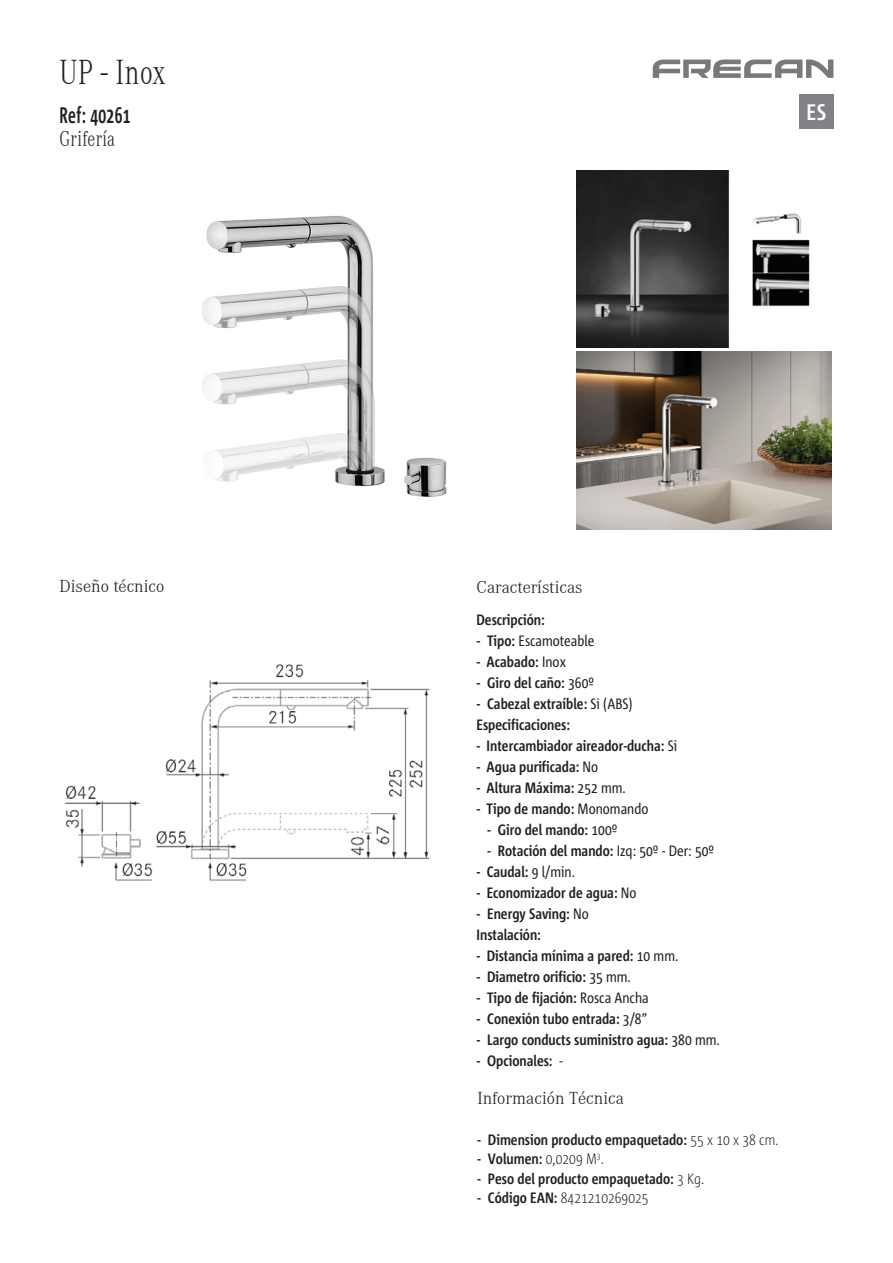
<style>
.page{position:relative;width:893px;height:1263px;background:#fff}
.page>*{position:absolute;margin:0;border:0;box-sizing:border-box;transform-origin:0 0}
.t1{font:300 36px "Corporate A";letter-spacing:.02em;color:#231f20;scale:.77 1}
.t2{font:700 22.5px "Corpid Cd";letter-spacing:.02em;color:#231f20;scale:.77 1}
.t3{font:300 22.5px "Corporate A";letter-spacing:.02em;color:#231f20;scale:.77 1}
.t4{font:700 22.5px "Corpid Cd";color:#fff}
.t5{font:300 18px "Corporate A";color:#231f20}
.t6{font:700 15px/21px "Corpid Cd";color:#231f20}
.t7{font:300 15px "Corpid Cd";color:#231f20}
.t8{font:15px "Corpid Cd";color:#231f20}
.s1{font-weight:700}
.s2{font-weight:400}
.s3{font-weight:300}
</style>
<div class="page">
<div style="left:799px;top:94px;width:34px;height:34px;background:#808285"></div>
<svg style="left:653px;top:60px;width:180px;height:18px"></svg>
<img style="left:202px;top:215px;width:245px;height:282px">
<img style="left:576px;top:170px;width:234px;height:178px">
<img style="left:576px;top:352px;width:255px;height:177px">
<img style="left:64px;top:664px;width:366px;height:217px">
<h1 class="t1" style="left:60px;top:52px;width:140px">UP - Inox</h1>
<h2 class="t2" style="left:60px;top:103px;width:94px">Ref: 40261</h2>
<h2 class="t3" style="left:60px;top:126px;width:74px">Grifería</h2>
<p class="t5" style="left:60px;top:577px;width:106px">Diseño técnico</p>
<h2 class="t4" style="left:807px;top:100px;width:21px">ES</h2>
<p class="t5" style="left:476px;top:577px;width:108px">Características</p>
<p class="t6" style="left:476px;top:609px;width:70px">Descripción:</p>
<p class="t8" style="left:476px;top:633px;width:119px"><span class="s1">- Tipo:</span> Escamoteable</p>
<p class="t6" style="left:476px;top:651px;width:91px">- Acabado: <span class="s2">Inox</span></p>
<p class="t6" style="left:476px;top:672px;width:119px">- Giro del caño: <span class="s2">360º</span></p>
<p class="t6" style="left:476px;top:693px;width:158px">- Cabezal extraíble: <span class="s2">Si (ABS)<br></span>Especificaciones:</p>
<p class="t6" style="left:476px;top:735px;width:202px">- Intercambiador aireador-ducha: <span class="s2">Si</span></p>
<p class="t6" style="left:476px;top:756px;width:123px">- Agua purificada: <span class="s2">No</span></p>
<p class="t6" style="left:476px;top:777px;width:151px">- Altura Máxima: <span class="s2">252 mm.</span></p>
<p class="t6" style="left:476px;top:798px;width:173px">- Tipo de mando: <span class="s2">Monomando</span></p>
<p class="t6" style="left:487px;top:819px;width:132px">- Giro del mando: <span class="s2">100º</span></p>
<p class="t6" style="left:487px;top:840px;width:229px">- Rotación del mando: <span class="s2">Izq: 50º - Der: 50º</span></p>
<p class="t6" style="left:476px;top:861px;width:100px">- Caudal: <span class="s2">9 l/min.</span></p>
<p class="t6" style="left:476px;top:882px;width:162px">- Economizador de agua: <span class="s2">No</span></p>
<p class="t6" style="left:476px;top:903px;width:114px">- Energy Saving: <span class="s2">No<br></span>Instalación:</p>
<p class="t6" style="left:476px;top:945px;width:203px">- Distancia mínima a pared: <span class="s2">10 mm.</span></p>
<p class="t6" style="left:476px;top:966px;width:156px">- Diametro orificio: <span class="s2">35 mm.</span></p>
<p class="t6" style="left:476px;top:987px;width:174px">- Tipo de fijación: <span class="s2">Rosca Ancha</span></p>
<p class="t6" style="left:476px;top:1008px;width:172px">- Conexión tubo entrada: <span class="s2">3/8”</span></p>
<p class="t6" style="left:476px;top:1029px;width:245px">- Largo conducts suministro agua: <span class="s2">380 mm.</span></p>
<p class="t6" style="left:476px;top:1050px;width:88px">- Opcionales: <span class="s2">-</span></p>
<p class="t5" style="left:477px;top:1088px;width:148px">Información Técnica</p>
<p class="t6" style="left:477px;top:1129px;width:303px">- Dimension producto empaquetado: <span class="s3">55 x 10 x 38 cm.</span></p>
<p class="t6" style="left:477px;top:1149px;width:128px">- Volumen: <span class="s3">0,0209 M</span><sup>3</sup><span class="s3">.</span></p>
<p class="t6" style="left:477px;top:1168px;width:228px">- Peso del producto empaquetado: <span class="s3">3 Kg.</span></p>
<p class="t7" style="left:477px;top:1190px;width:173px"><span class="s1">- Código EAN:</span> 8421210269025</p>
</div>
